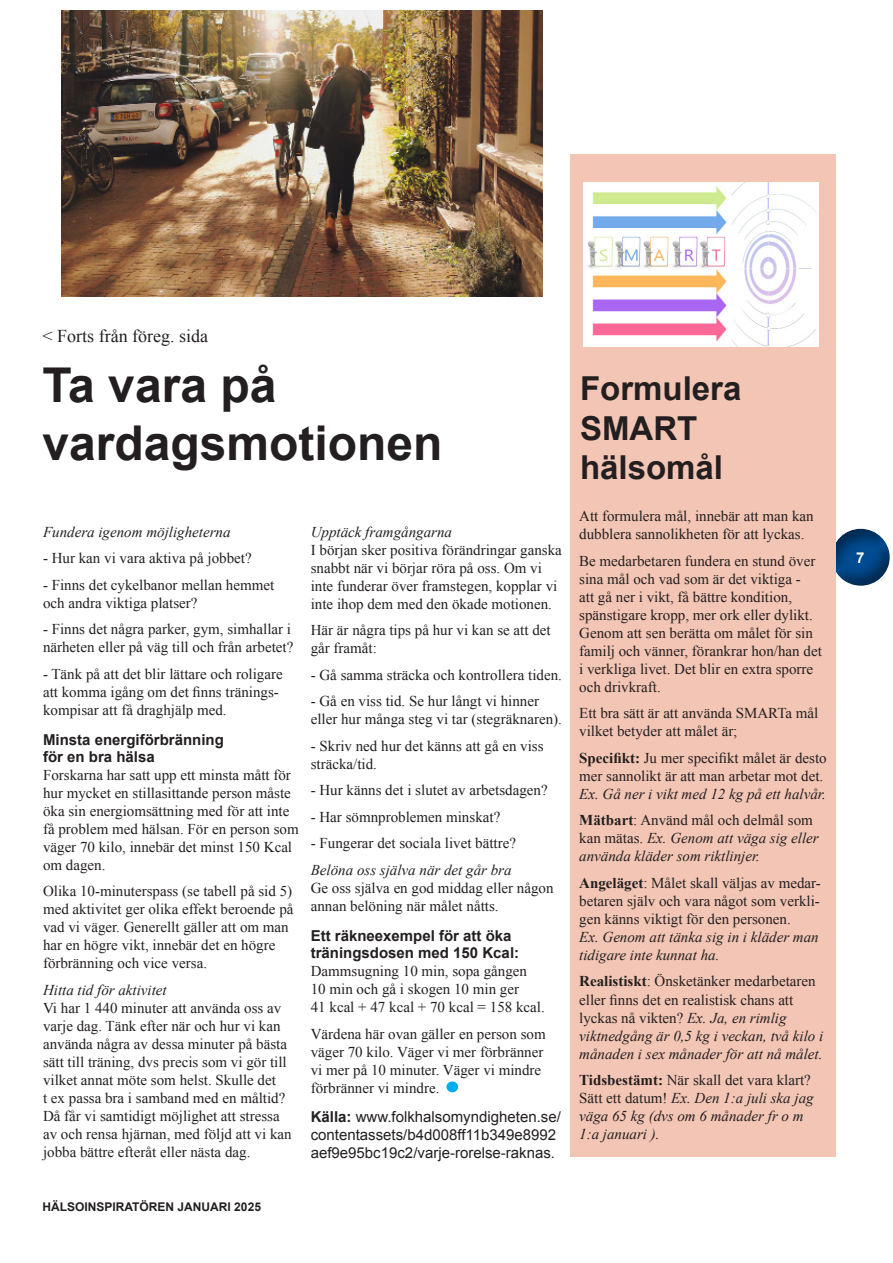
<style>
.page{position:relative;width:893px;height:1263px;background:#fff}
.page>*{position:absolute;margin:0;border:0;box-sizing:border-box;transform-origin:0 0}
.Brödtext{font:700 48px/57.6px "Arial";color:#231f20}
.t1{font:700 33px/39.6px "Arial";color:#231f20}
.b{font:18px "Times New Roman";color:#231f20}
.Brödtext-2{font:15px/18px "Times New Roman";color:#231f20}
.Brödtext-3{font:italic 15px/18px "Times New Roman";color:#231f20}
.Brödtext-4{font:15px/18px "Arial";color:#231f20}
.Underrubrik{font:700 15px/17.2px "Arial";color:#231f20}
.t2{font:700 15px "Arial";color:#fff}
.t3{font:700 12px "Arial";color:#231f20}
.s1{font-style:italic}
.s2{font-weight:700}
.s3{font-weight:700;font-style:normal}
.s4{font-style:normal}
</style>
<div class="page">
<div style="left:831px;top:528px;width:62px;height:58px;background:#231f20;opacity:.5"></div>
<div style="left:446px;top:1081px;width:12px;height:11px;background:#00aeef;border-radius:50%"></div>
<div style="left:570px;top:154px;width:265px;height:1003px;background:#f2c5b4"></div>
<img style="left:584px;top:182px;width:234px;height:165px">
<img style="left:62px;top:11px;width:481px;height:286px">
<p class="b" style="left:43px;top:324px;width:167px">&lt; Forts från föreg. sida</p>
<p class="Brödtext" style="left:43px;top:358px;width:402px">Ta vara på vardagsmotionen</p>
<p class="Brödtext-3" style="left:43px;top:522px;width:189px">Fundera igenom möjligheterna</p>
<p class="Brödtext-2" style="left:43px;top:549px;width:210px">- Hur kan vi vara aktiva på jobbet?</p>
<p class="Brödtext-2" style="left:43px;top:575px;width:233px">- Finns det cykelbanor mellan hemmet och andra viktiga platser?</p>
<p class="Brödtext-2" style="left:43px;top:620px;width:252px">- Finns det några parker, gym, simhallar i närheten eller på väg till och från arbetet?</p>
<p class="Brödtext-2" style="left:43px;top:664px;width:241px">- Tänk på att det blir lättare och roligare att komma igång om det finns tränings&shy;kompisar att få draghjälp med.</p>
<p class="Underrubrik" style="left:43px;top:731px;width:182px">Minsta energiförbränning för en bra hälsa</p>
<p class="Brödtext-2" style="left:43px;top:766px;width:257px">Forskarna har satt upp ett minsta mått för hur mycket en stillasittande person måste öka sin energiomsättning med för att inte få problem med hälsan. För en person som väger 70 kilo, innebär det minst 150 Kcal om dagen.</p>
<p class="Brödtext-2" style="left:43px;top:882px;width:252px">Olika 10-minuterspass (se tabell på sid 5) med aktivitet ger olika effekt beroende på vad vi väger. Generellt gäller att om man har en högre vikt, innebär det en högre förbränning och vice versa.</p>
<p class="Brödtext-2" style="left:43px;top:981px;width:250px"><span class="s1">Hitta tid för aktivitet<br></span>Vi har 1 440 minuter att använda oss av varje dag. Tänk efter när och hur vi kan använda några av dessa minuter på bästa sätt till träning, dvs precis som vi gör till vilket annat möte som helst. Skulle det<br>t ex passa bra i samband med en måltid?<br>Då får vi samtidigt möjlighet att stressa av och rensa hjärnan, med följd att vi kan jobba bättre efteråt eller nästa dag.</p>
<p class="Brödtext-2" style="left:311px;top:522px;width:253px"><span class="s1">Upptäck framgångarna<br></span>I början sker positiva förändringar ganska snabbt när vi börjar röra på oss. Om vi inte funderar över framstegen, kopplar vi inte ihop dem med den ökade motionen.</p>
<p class="Brödtext-2" style="left:311px;top:621px;width:241px">Här är några tips på hur vi kan se att det går framåt:</p>
<p class="Brödtext-2" style="left:311px;top:665px;width:253px">- Gå samma sträcka och kontrollera tiden.</p>
<p class="Brödtext-2" style="left:311px;top:692px;width:253px">- Gå en viss tid. Se hur långt vi hinner eller hur många steg vi tar (stegräknaren).</p>
<p class="Brödtext-2" style="left:311px;top:736px;width:234px">- Skriv ned hur det känns att gå en viss sträcka/tid.</p>
<p class="Brödtext-2" style="left:311px;top:781px;width:239px">- Hur känns det i slutet av arbetsdagen?</p>
<p class="Brödtext-2" style="left:311px;top:807px;width:191px">- Har sömnproblemen minskat?</p>
<p class="Brödtext-2" style="left:311px;top:834px;width:207px">- Fungerar det sociala livet bättre?</p>
<p class="Brödtext-2" style="left:311px;top:860px;width:244px"><span class="s1">Belöna oss själva när det går bra<br></span>Ge oss själva en god middag eller någon annan belöning när målet nåtts.</p>
<p class="Underrubrik" style="left:311px;top:927px;width:210px">Ett räkneexempel för att öka träningsdosen med 150 Kcal:</p>
<p class="Brödtext-2" style="left:311px;top:962px;width:236px">Dammsugning 10 min, sopa gången<br>10 min och gå i skogen 10 min ger<br>41 kcal + 47 kcal + 70 kcal = 158 kcal.</p>
<p class="Brödtext-2" style="left:311px;top:1024px;width:236px">Värdena här ovan gäller en person som väger 70 kilo. Väger vi mer förbränner vi mer på 10 minuter. Väger vi mindre förbränner vi mindre.</p>
<p class="Brödtext-4" style="left:311px;top:1108px;width:252px"><span class="s2">Källa:</span> www.folkhalsomyndigheten.se/ contentassets/b4d008ff11b349e8992 aef9e95bc19c2/varje-rorelse-raknas.</p>
<p class="t3" style="left:43px;top:1199px;width:220px">HÄLSOINSPIRATÖREN JANUARI 2025</p>
<p class="t1" style="left:578px;top:361px;width:163px">Formulera<br>SMART hälsomål</p>
<p class="Brödtext-2" style="left:579px;top:507px;width:236px">Att formulera mål, innebär att man kan dubblera sannolikheten för att lyckas.</p>
<p class="Brödtext-2" style="left:579px;top:552px;width:244px">Be medarbetaren fundera en stund över sina mål och vad som är det viktiga -<br>att gå ner i vikt, få bättre kondition, spänstigare kropp, mer ork eller dylikt.<br>Genom att sen berätta om målet för sin familj och vänner, förankrar hon/han det i verkliga livet. Det blir en extra sporre och drivkraft.</p>
<p class="Brödtext-2" style="left:579px;top:704px;width:241px">Ett bra sätt är att använda SMARTa mål vilket betyder att målet är;</p>
<p class="Brödtext-2" style="left:579px;top:749px;width:249px"><span class="s2">Specifikt:</span> Ju mer specifikt målet är desto mer sannolikt är att man arbetar mot det.<br><span class="s1">Ex. Gå ner i vikt med 12 kg på ett halvår.</span></p>
<p class="Brödtext-3" style="left:579px;top:811px;width:241px"><span class="s3">Mätbart</span><span class="s4">: Använd mål och delmål som kan mätas.</span> Ex. Genom att väga sig eller använda kläder som riktlinjer.</p>
<p class="Brödtext-2" style="left:579px;top:874px;width:243px"><span class="s2">Angeläget</span>: Målet skall väljas av medar&shy;betaren själv och vara något som verkli&shy;gen känns viktigt för den personen.<br><span class="s1">Ex. Genom att tänka sig in i kläder man tidigare inte kunnat ha.</span></p>
<p class="Brödtext-3" style="left:579px;top:972px;width:246px"><span class="s3">Realistiskt</span><span class="s4">: Önsketänker medarbetaren eller finns det en realistisk chans att lyckas nå vikten?</span> Ex. Ja, en rimlig viktnedgång är 0,5 kg i veckan, två kilo i månaden i sex månader för att nå målet.</p>
<p class="Brödtext-3" style="left:579px;top:1071px;width:236px"><span class="s3">Tidsbestämt:</span> <span class="s4">När skall det vara klart?<br>Sätt ett datum!</span> Ex. Den 1:a juli ska jag väga 65 kg (dvs om 6 månader fr o m<br>1:a januari ).</p>
<p class="t1" style="left:580px;top:370px;width:163px">Formulera<br>SMART hälsomål</p>
<p class="t2" style="left:856px;top:548px;width:10px">7</p>
</div>
